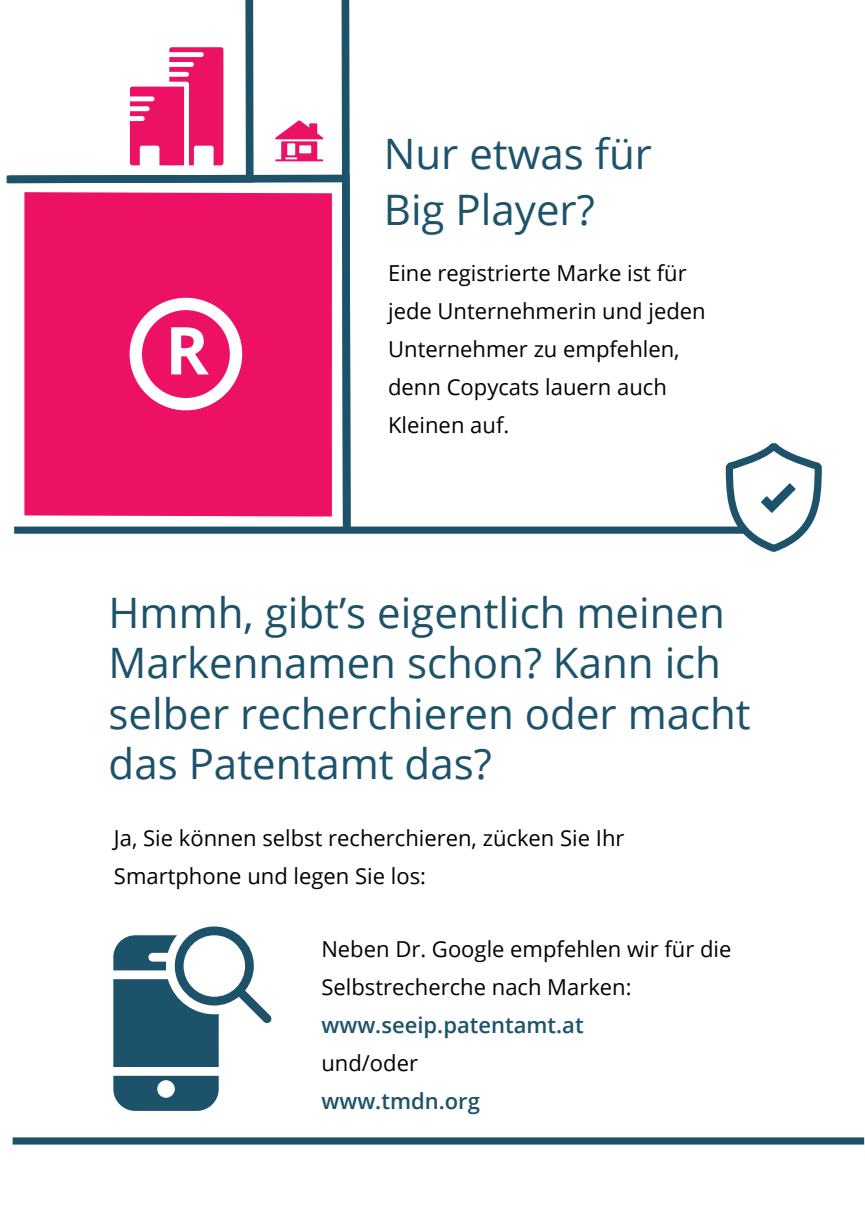
<style>
.page{position:relative;width:865px;height:1214px;background:#fff}
.page>*{position:absolute;margin:0;border:0;box-sizing:border-box;transform-origin:0 0}
.t1{font:700 66px "Open Sans";color:#fff}
.t2{font:42px/50.4px "Open Sans";color:#1d536a}
.t3{font:22px/38px "Open Sans";color:#000001}
.t4{font:600 22px "Open Sans";color:#1d536a}
</style>
<div class="page">
<div style="left:13px;top:1137px;width:851px;height:7px;background:#1d536a"></div>
<div style="left:14px;top:526px;width:731px;height:7px;background:#1d536a"></div>
<svg style="left:341px;top:0;width:9px;height:171px;background:#3d6b7f"></svg>
<svg style="left:14px;top:171px;width:340px;height:363px;background:#e33479"></svg>
<svg style="left:6px;top:0;width:251px;height:187px"></svg>
<svg style="left:275px;top:120px;width:48px;height:41px"></svg>
<svg style="left:130px;top:298px;width:112px;height:112px"></svg>
<svg style="left:721px;top:443px;width:101px;height:109px"></svg>
<svg style="left:113px;top:1075px;width:106px;height:35px;background:#3c6b7e"></svg>
<svg style="left:113px;top:926px;width:159px;height:140px"></svg>
<h1 class="t1" style="left:165px;top:304px;width:45px">R</h1>
<h2 class="t2" style="left:384px;top:124px;width:270px;line-height:56px">Nur etwas für<br>Big Player?</h2>
<p class="t3" style="left:388px;top:253px;width:319px">Eine registrierte Marke ist für jede Unternehmerin und jeden<br>Unternehmer zu empfehlen, denn Copycats lauern auch<br>Kleinen auf.</p>
<h2 class="t2" style="left:109px;top:586px;width:643px">Hmmh, gibt’s eigentlich meinen<br>Markennamen schon? Kann ich selber recherchieren oder macht das Patentamt das?</h2>
<p class="t3" style="left:114px;top:818px;width:512px">Ja, Sie können selbst recherchieren, zücken Sie Ihr<br>Smartphone und legen Sie los:</p>
<p class="t3" style="left:321px;top:929px;width:411px">Neben Dr. Google empfehlen wir für die<br>Selbstrecherche nach Marken:</p>
<p class="t4" style="left:321px;top:1009px;width:264px">www.seeip.patentamt.at</p>
<p class="t3" style="left:321px;top:1043px;width:98px">und/oder</p>
<p class="t4" style="left:321px;top:1085px;width:160px">www.tmdn.org</p>
</div>
